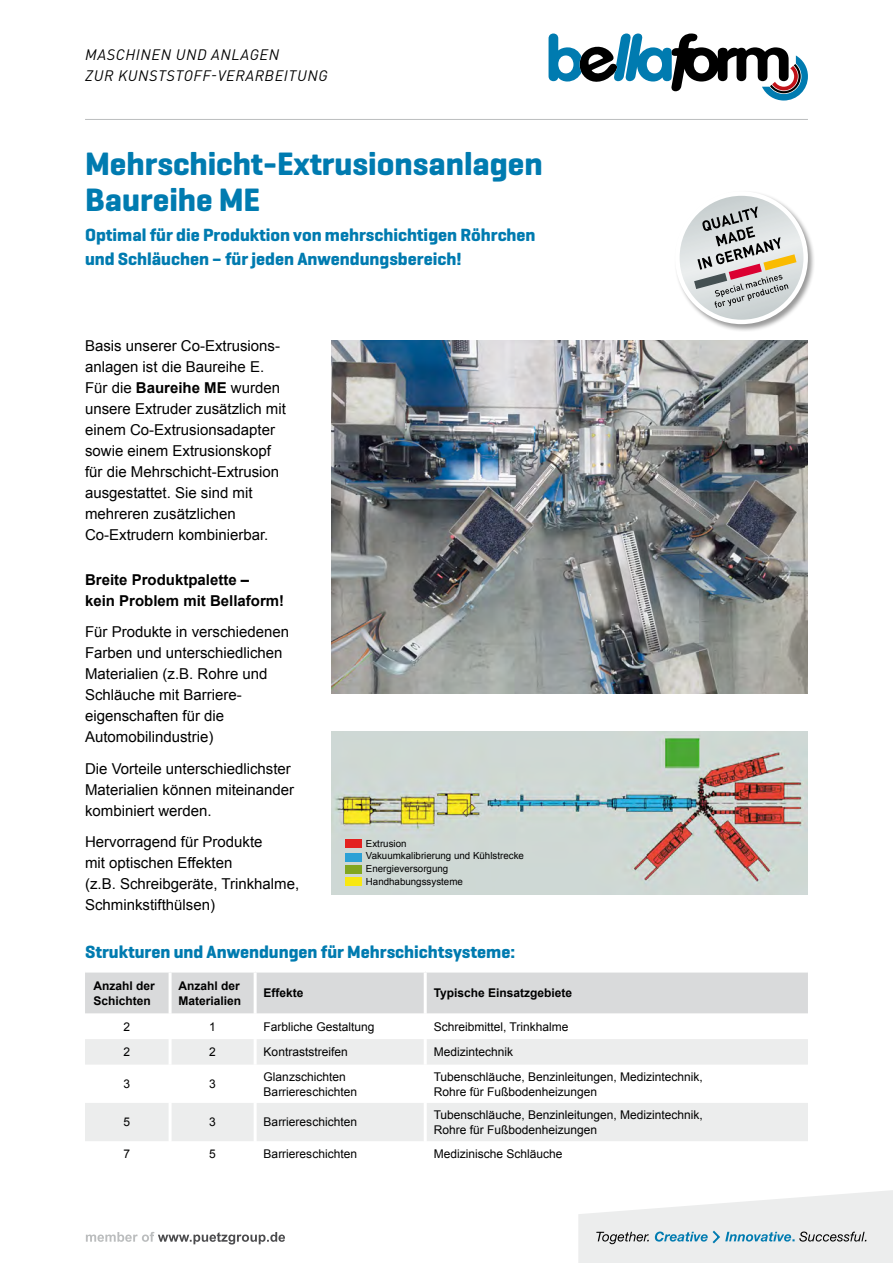
<style>
.page{position:relative;width:893px;height:1263px;background:#fff}
.page>*{position:absolute;margin:0;border:0;box-sizing:border-box;transform-origin:0 0}
.t1{font:700 33px/36px "Geogrotesque";color:#007bb0}
.t2{font:700 18px/24px "Geogrotesque";color:#007bb0}
.t3{font:15px/21px "Arial";color:#000}
.t4{font:italic 15px/21px "DIN Pro";letter-spacing:.04em;color:#000}
.t5{font:700 15px/21px "Arial";color:#000}
.t6{font:12px/15px "Arial";color:#000}
.t7{font:700 12px/15px "Arial";color:#000}
.t8{font:9.75px/12.8px "Arial";color:#000}
.s1{font-weight:700}
</style>
<div class="page">
<hr style="left:85px;top:119px;width:723px;height:1px;background:#bbbdbe">
<svg style="left:549px;top:34px;width:259px;height:67px"></svg>
<svg style="left:578px;top:1190px;width:315px;height:73px"></svg>
<svg style="left:86px;top:1232px;width:199px;height:12px"></svg>
<img style="left:332px;top:340px;width:476px;height:353px">
<div style="left:85px;top:972px;width:723px;height:41px;background:#d9dadb"></div>
<svg style="left:85px;top:1013px;width:723px;height:1px"></svg>
<svg style="left:85px;top:1039px;width:723px;height:102px;fill:#eceded"></svg>
<hr style="left:169px;top:1013px;width:3px;height:26px;background:#fff">
<hr style="left:254px;top:1013px;width:3px;height:26px;background:#fff">
<hr style="left:169px;top:1039px;width:3px;height:25px;background:#fff">
<hr style="left:254px;top:1039px;width:3px;height:25px;background:#fff">
<hr style="left:169px;top:1064px;width:3px;height:39px;background:#fff">
<hr style="left:254px;top:1064px;width:3px;height:39px;background:#fff">
<hr style="left:169px;top:1103px;width:3px;height:38px;background:#fff">
<hr style="left:254px;top:1103px;width:3px;height:38px;background:#fff">
<hr style="left:169px;top:972px;width:3px;height:41px;background:#fff">
<hr style="left:254px;top:972px;width:3px;height:41px;background:#fff">
<hr style="left:424px;top:972px;width:3px;height:41px;background:#fff">
<hr style="left:424px;top:1013px;width:3px;height:26px;background:#fff">
<hr style="left:424px;top:1039px;width:3px;height:25px;background:#fff">
<hr style="left:424px;top:1064px;width:3px;height:39px;background:#fff">
<hr style="left:424px;top:1103px;width:3px;height:38px;background:#fff">
<img style="left:332px;top:731px;width:476px;height:164px">
<div style="left:345px;top:840px;width:16px;height:8px;background:#e32120"></div>
<div style="left:345px;top:853px;width:16px;height:8px;background:#2ca1d6"></div>
<div style="left:345px;top:865px;width:16px;height:8px;background:#82a61f"></div>
<div style="left:345px;top:877px;width:16px;height:8px;background:#f8e812"></div>
<div style="left:674px;top:190px;width:141px;height:142px;background:#000;opacity:.4"></div>
<div style="left:675px;top:191px;width:133px;height:133px;background:#fff;border-radius:50%"></div>
<img style="left:680px;top:196px;width:123px;height:124px;border-radius:62px">
<svg style="left:694px;top:206px;width:102px;height:102px;background:#bfbcb9"></svg>
<p class="t4" style="left:85px;top:44px;width:244px">MASCHINEN UND ANLAGEN<br>ZUR KUNSTSTOFF-VERARBEITUNG</p>
<h1 class="t1" style="left:85px;top:146px;width:459px">Mehrschicht-Extrusionsanlagen<br>Baureihe ME</h1>
<p class="t2" style="left:85px;top:223px;width:452px">Optimal für die Produktion von mehrschichtigen Röhrchen und Schläuchen – für jeden Anwendungsbereich!</p>
<p class="t3" style="left:85px;top:335px;width:202px">Basis unserer Co-Extrusions&shy;anlagen ist die Baureihe E.<br>Für die <span class="s1">Baureihe ME</span> wurden unsere Extruder zusätzlich mit einem Co-Extrusionsadapter sowie einem Extrusionskopf für die Mehrschicht-Extrusion ausgestattet. Sie sind mit mehreren zusätzlichen<br>Co-Extrudern kombinierbar.</p>
<p class="t5" style="left:85px;top:570px;width:201px">Breite Produktpalette –<br>kein Problem mit Bellaform!</p>
<p class="t3" style="left:85px;top:622px;width:206px">Für Produkte in verschiedenen<br>Farben und unterschiedlichen<br>Materialien (z.B. Rohre und<br>Schläuche mit Barriere&shy;eigenschaften für die<br>Automobilindustrie)</p>
<p class="t3" style="left:85px;top:758px;width:211px">Die Vorteile unterschiedlichster<br>Materialien können miteinander kombiniert werden.</p>
<p class="t3" style="left:85px;top:832px;width:216px">Hervorragend für Produkte<br>mit optischen Effekten<br>(z.B. Schreibgeräte, Trinkhalme,<br>Schminkstifthülsen)</p>
<p class="t8" style="left:366px;top:837px;width:160px">Extrusion<br>Vakuumkalibrierung und Kühlstrecke<br>Energieversorgung<br>Handhabungssysteme</p>
<p class="t2" style="left:85px;top:940px;width:432px">Strukturen und Anwendungen für Mehrschichtsysteme:</p>
<p class="t7" style="left:94px;top:979px;width:63px">Anzahl der<br>Schichten</p>
<p class="t7" style="left:179px;top:979px;width:64px">Anzahl der<br>Materialien</p>
<p class="t7" style="left:264px;top:986px;width:42px">Effekte</p>
<p class="t7" style="left:434px;top:986px;width:140px">Typische Einsatzgebiete</p>
<p class="t6" style="left:123px;top:1019px;width:8px">2</p>
<p class="t6" style="left:209px;top:1019px;width:8px">1</p>
<p class="t6" style="left:264px;top:1019px;width:112px">Farbliche Gestaltung</p>
<p class="t6" style="left:434px;top:1019px;width:136px">Schreibmittel, Trinkhalme</p>
<p class="t6" style="left:123px;top:1045px;width:8px">2</p>
<p class="t6" style="left:209px;top:1045px;width:8px">2</p>
<p class="t6" style="left:264px;top:1045px;width:86px">Kontraststreifen</p>
<p class="t6" style="left:434px;top:1045px;width:81px">Medizintechnik</p>
<p class="t6" style="left:123px;top:1076px;width:8px">3</p>
<p class="t6" style="left:209px;top:1076px;width:8px">3</p>
<p class="t6" style="left:264px;top:1069px;width:95px">Glanzschichten<br>Barriereschichten</p>
<p class="t6" style="left:434px;top:1069px;width:271px">Tubenschläuche, Benzinleitungen, Medizintechnik,<br>Rohre für Fußbodenheizungen</p>
<p class="t6" style="left:123px;top:1115px;width:8px">5</p>
<p class="t6" style="left:209px;top:1115px;width:8px">3</p>
<p class="t6" style="left:264px;top:1115px;width:95px">Barriereschichten</p>
<p class="t6" style="left:434px;top:1107px;width:271px">Tubenschläuche, Benzinleitungen, Medizintechnik,<br>Rohre für Fußbodenheizungen</p>
<p class="t6" style="left:123px;top:1147px;width:8px">7</p>
<p class="t6" style="left:209px;top:1147px;width:8px">5</p>
<p class="t6" style="left:264px;top:1147px;width:95px">Barriereschichten</p>
<p class="t6" style="left:434px;top:1147px;width:130px">Medizinische Schläuche</p>
</div>
